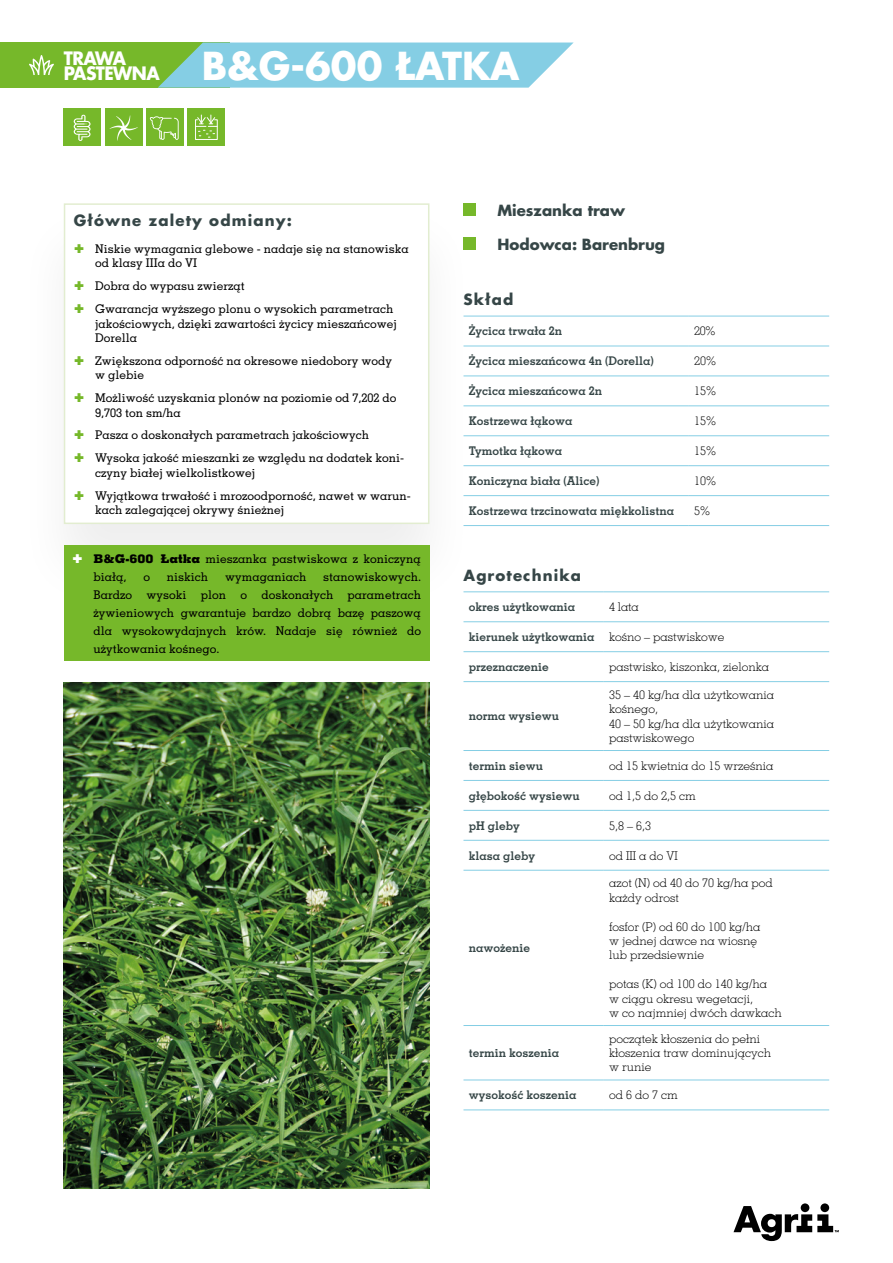
<style>
.page{position:relative;width:893px;height:1263px;background:#fff}
.page>*{position:absolute;margin:0;border:0;box-sizing:border-box;transform-origin:0 0}
.ODMIANA_NOWA{font:700 37.5px "Futura LT Pro";color:#fff}
.haslo_odmiany_nowe{font:700 18px "Futura LT Pro";letter-spacing:-.03em;color:#fff;scale:.95 1}
.cechy_odmiana_nowe{font:700 15px "Futura LT Pro";letter-spacing:.075em;color:#364647}
.H4_Left_Caps{font:700 15px "Futura LT Pro";color:#364647}
.t1{font:500 12px/14.4px "Memphis LT Pro";color:#000}
.t2{font:300 12px "Memphis LT Pro";color:#000}
.extra_bold{font:700 12px "Memphis LT Pro";color:#364647}
.s1{font-weight:800}
</style>
<div class="page">
<div style="left:0;top:43px;width:230px;height:45px;background:#76b82a"></div>
<div style="left:16px;top:198px;width:461px;height:416px;background:#000;opacity:.07"></div>
<svg style="left:63px;top:203px;width:367px;height:322px"></svg>
<div style="left:64px;top:545px;width:365px;height:116px;background:#76b82a"></div>
<div style="left:463px;top:591px;width:366px;height:519px;background:#fff"></div>
<hr style="left:463px;top:621px;width:141px;height:1px;background:#85cee4">
<hr style="left:604px;top:621px;width:225px;height:1px;background:#85cee4">
<hr style="left:463px;top:651px;width:141px;height:1px;background:#85cee4">
<hr style="left:604px;top:651px;width:225px;height:1px;background:#85cee4">
<hr style="left:463px;top:681px;width:141px;height:1px;background:#85cee4">
<hr style="left:604px;top:681px;width:225px;height:1px;background:#85cee4">
<hr style="left:463px;top:750px;width:141px;height:1px;background:#85cee4">
<hr style="left:604px;top:750px;width:225px;height:1px;background:#85cee4">
<hr style="left:463px;top:780px;width:141px;height:1px;background:#85cee4">
<hr style="left:604px;top:780px;width:225px;height:1px;background:#85cee4">
<hr style="left:463px;top:810px;width:141px;height:1px;background:#85cee4">
<hr style="left:604px;top:810px;width:225px;height:1px;background:#85cee4">
<hr style="left:463px;top:840px;width:141px;height:1px;background:#85cee4">
<hr style="left:604px;top:840px;width:225px;height:1px;background:#85cee4">
<hr style="left:463px;top:870px;width:141px;height:1px;background:#85cee4">
<hr style="left:604px;top:870px;width:225px;height:1px;background:#85cee4">
<hr style="left:463px;top:1025px;width:141px;height:1px;background:#85cee4">
<hr style="left:604px;top:1025px;width:225px;height:1px;background:#85cee4">
<hr style="left:463px;top:1079px;width:141px;height:1px;background:#85cee4">
<hr style="left:604px;top:1079px;width:225px;height:1px;background:#85cee4">
<hr style="left:463px;top:591px;width:141px;height:1px;background:#85cee4">
<hr style="left:463px;top:1109px;width:141px;height:1px;background:#85cee4">
<hr style="left:604px;top:591px;width:225px;height:1px;background:#85cee4">
<hr style="left:604px;top:1109px;width:225px;height:1px;background:#85cee4">
<div style="left:463px;top:316px;width:366px;height:210px;background:#fff"></div>
<hr style="left:463px;top:346px;width:226px;height:1px;background:#85cee4">
<hr style="left:463px;top:376px;width:226px;height:1px;background:#85cee4">
<hr style="left:463px;top:405px;width:226px;height:1px;background:#85cee4">
<hr style="left:463px;top:435px;width:226px;height:1px;background:#85cee4">
<hr style="left:463px;top:465px;width:226px;height:1px;background:#85cee4">
<hr style="left:463px;top:495px;width:226px;height:1px;background:#85cee4">
<hr style="left:463px;top:525px;width:226px;height:1px;background:#85cee4">
<hr style="left:463px;top:316px;width:226px;height:1px;background:#85cee4">
<hr style="left:689px;top:316px;width:140px;height:1px;background:#85cee4">
<hr style="left:689px;top:346px;width:140px;height:1px;background:#85cee4">
<hr style="left:689px;top:376px;width:140px;height:1px;background:#85cee4">
<hr style="left:689px;top:405px;width:140px;height:1px;background:#85cee4">
<hr style="left:689px;top:435px;width:140px;height:1px;background:#85cee4">
<hr style="left:689px;top:465px;width:140px;height:1px;background:#85cee4">
<hr style="left:689px;top:495px;width:140px;height:1px;background:#85cee4">
<hr style="left:689px;top:525px;width:140px;height:1px;background:#85cee4">
<svg style="left:158px;top:43px;width:415px;height:45px;background:#8bcfdb"></svg>
<svg style="left:29px;top:55px;width:25px;height:20px"></svg>
<img style="left:64px;top:682px;width:365px;height:506px">
<div style="left:64px;top:109px;width:37px;height:37px;background:#76b82a"></div>
<svg style="left:74px;top:115px;width:17px;height:26px"></svg>
<div style="left:105px;top:109px;width:37px;height:37px;background:#76b82a"></div>
<svg style="left:110px;top:115px;width:28px;height:26px"></svg>
<div style="left:147px;top:109px;width:37px;height:37px;background:#76b82a"></div>
<svg style="left:150px;top:116px;width:29px;height:24px"></svg>
<div style="left:188px;top:109px;width:37px;height:37px;background:#76b82a"></div>
<svg style="left:195px;top:115px;width:23px;height:25px"></svg>
<svg style="left:801px;top:1203px;width:8px;height:9px"></svg>
<svg style="left:820px;top:1203px;width:9px;height:9px"></svg>
<svg style="left:733px;top:1206px;width:106px;height:35px"></svg>
<svg style="left:75px;top:244px;width:8px;height:9px"></svg>
<svg style="left:75px;top:281px;width:8px;height:9px"></svg>
<svg style="left:75px;top:304px;width:8px;height:9px"></svg>
<svg style="left:75px;top:356px;width:8px;height:9px"></svg>
<svg style="left:75px;top:393px;width:8px;height:9px"></svg>
<svg style="left:75px;top:431px;width:8px;height:8px"></svg>
<svg style="left:75px;top:454px;width:8px;height:8px"></svg>
<svg style="left:75px;top:491px;width:8px;height:9px"></svg>
<p class="haslo_odmiany_nowe" style="left:64px;top:44px;width:67px">TRAWA</p>
<p class="haslo_odmiany_nowe" style="left:64px;top:59px;width:103px">PASTEWNA</p>
<p class="ODMIANA_NOWA" style="left:202px;top:37px;width:319px">B&amp;G-600 ŁATKA</p>
<p class="H4_Left_Caps" style="left:497px;top:199px;width:129px">Mieszanka traw</p>
<p class="cechy_odmiana_nowe" style="left:74px;top:209px;width:220px">Główne zalety odmiany:</p>
<p class="t1" style="left:95px;top:241px;width:315px">Niskie wymagania glebowe - nadaje się na stanowiska od klasy IIIa do VI</p>
<p class="t1" style="left:95px;top:279px;width:151px">Dobra do wypasu zwierząt</p>
<p class="t1" style="left:95px;top:302px;width:303px">Gwarancja wyższego plonu o wysokich parametrach jakościowych, dzięki zawartości życicy mieszańcowej<br>Dorella</p>
<p class="t1" style="left:95px;top:353px;width:299px">Zwiększona odporność na okresowe niedobory wody w glebie</p>
<p class="t1" style="left:95px;top:391px;width:303px">Możliwość uzyskania plonów na poziomie od 7,202 do<br>9,703 ton sm/ha</p>
<p class="t1" style="left:95px;top:428px;width:276px">Pasza o doskonałych parametrach jakościowych</p>
<p class="t1" style="left:95px;top:451px;width:311px">Wysoka jakość mieszanki ze względu na dodatek koni&shy;czyny białej wielkolistkowej</p>
<p class="t1" style="left:95px;top:488px;width:317px">Wyjątkowa trwałość i mrozoodporność, nawet w warun&shy;kach zalegającej okrywy śnieżnej</p>
<p class="t1" style="left:94px;top:549px;width:329px;line-height:18px"><span class="s1">B&amp;G-600 Łatka</span> mieszanka pastwiskowa z koniczyną białą,</p>
<p class="H4_Left_Caps" style="left:497px;top:233px;width:169px">Hodowca: Barenbrug</p>
<p class="cechy_odmiana_nowe" style="left:463px;top:288px;width:52px">Skład</p>
<p class="extra_bold" style="left:469px;top:324px;width:95px">Życica trwała 2n</p>
<p class="t2" style="left:694px;top:324px;width:23px">20%</p>
<p class="extra_bold" style="left:469px;top:353px;width:187px">Życica mieszańcowa 4n (Dorella)</p>
<p class="t2" style="left:694px;top:354px;width:23px">20%</p>
<p class="extra_bold" style="left:469px;top:383px;width:135px">Życica mieszańcowa 2n</p>
<p class="t2" style="left:694px;top:384px;width:23px">15%</p>
<p class="extra_bold" style="left:469px;top:413px;width:105px">Kostrzewa łąkowa</p>
<p class="t2" style="left:694px;top:414px;width:23px">15%</p>
<p class="extra_bold" style="left:469px;top:443px;width:95px">Tymotka łąkowa</p>
<p class="t2" style="left:694px;top:443px;width:23px">15%</p>
<p class="extra_bold" style="left:469px;top:473px;width:132px">Koniczyna biała (Alice)</p>
<p class="t2" style="left:694px;top:473px;width:23px">10%</p>
<p class="extra_bold" style="left:469px;top:503px;width:207px">Kostrzewa trzcinowata miękkolistna</p>
<p class="t2" style="left:694px;top:503px;width:17px">5%</p>
<p class="t1" style="left:94px;top:567px;width:329px;line-height:18px;text-align:justify;text-indent:230px">stanowiskowych.<br>Bardzo wysoki plon o doskonałych parametrach żywieniowych gwarantuje bardzo dobrą bazę paszową dla wysokowydajnych krów. Nadaje się również do użytkowania kośnego.</p>
<p class="cechy_odmiana_nowe" style="left:463px;top:564px;width:119px">Agrotechnika</p>
<p class="t1" style="left:143px;top:569px;width:8px">o</p>
<p class="t1" style="left:167px;top:569px;width:43px">niskich</p>
<p class="t1" style="left:225px;top:569px;width:83px">wymaganiach</p>
<p class="extra_bold" style="left:469px;top:599px;width:108px">okres użytkowania</p>
<p class="t2" style="left:609px;top:599px;width:31px">4 lata</p>
<p class="extra_bold" style="left:469px;top:629px;width:127px">kierunek użytkowania</p>
<p class="t2" style="left:609px;top:629px;width:117px">kośno – pastwiskowe</p>
<p class="extra_bold" style="left:469px;top:659px;width:82px">przeznaczenie</p>
<p class="t2" style="left:609px;top:659px;width:161px">pastwisko, kiszonka, zielonka</p>
<p class="extra_bold" style="left:469px;top:709px;width:92px">norma wysiewu</p>
<p class="t2" style="left:609px;top:687px;width:167px">35 – 40 kg/ha dla użytkowania</p>
<p class="t2" style="left:609px;top:702px;width:51px">kośnego,</p>
<p class="t2" style="left:609px;top:716px;width:167px">40 – 50 kg/ha dla użytkowania</p>
<p class="t2" style="left:609px;top:730px;width:87px">pastwiskowego</p>
<p class="extra_bold" style="left:469px;top:758px;width:76px">termin siewu</p>
<p class="t2" style="left:609px;top:758px;width:166px">od 15 kwietnia do 15 września</p>
<p class="extra_bold" style="left:469px;top:788px;width:113px">głębokość wysiewu</p>
<p class="t2" style="left:609px;top:788px;width:88px">od 1,5 do 2,5 cm</p>
<p class="extra_bold" style="left:469px;top:818px;width:52px">pH gleby</p>
<p class="t2" style="left:609px;top:818px;width:43px">5,8 – 6,3</p>
<p class="extra_bold" style="left:469px;top:848px;width:68px">klasa gleby</p>
<p class="t2" style="left:609px;top:848px;width:70px">od III a do VI</p>
<p class="extra_bold" style="left:469px;top:940px;width:63px">nawożenie</p>
<p class="extra_bold" style="left:469px;top:1045px;width:92px">termin koszenia</p>
<p class="t2" style="left:609px;top:876px;width:165px">azot (N) od 40 do 70 kg/ha pod</p>
<p class="t2" style="left:609px;top:890px;width:71px">każdy odrost</p>
<p class="t2" style="left:609px;top:919px;width:153px">fosfor (P) od 60 do 100 kg/ha</p>
<p class="t2" style="left:609px;top:933px;width:150px">w jednej dawce na wiosnę</p>
<p class="t2" style="left:609px;top:948px;width:97px">lub przedsiewnie</p>
<p class="t2" style="left:609px;top:976px;width:160px">potas (K) od 100 do 140 kg/ha</p>
<p class="t2" style="left:609px;top:991px;width:146px">w ciągu okresu wegetacji,</p>
<p class="t2" style="left:609px;top:1005px;width:174px">w co najmniej dwóch dawkach</p>
<p class="t2" style="left:609px;top:1031px;width:153px">początek kłoszenia do pełni</p>
<p class="t2" style="left:609px;top:1045px;width:164px">kłoszenia traw dominujących</p>
<p class="t2" style="left:609px;top:1060px;width:44px">w runie</p>
<p class="extra_bold" style="left:469px;top:1087px;width:109px">wysokość koszenia</p>
<p class="t2" style="left:609px;top:1088px;width:70px">od 6 do 7 cm</p>
</div>
